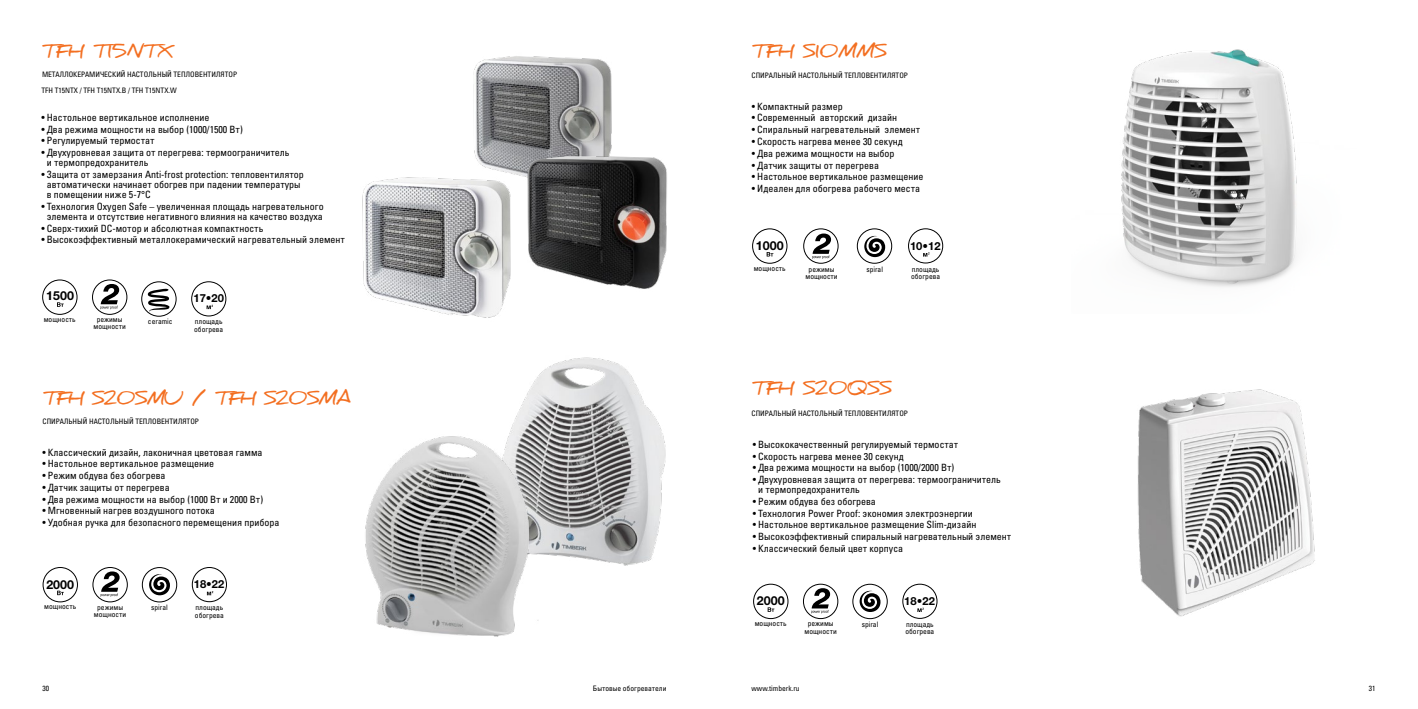
<style>
.page{position:relative;width:1418px;height:709px;background:#fff}
.page>*{position:absolute;margin:0;border:0;box-sizing:border-box;transform-origin:0 0}
.t1{font:700 18.75px "Daniel";color:#f36f21}
.t2{font:700 18.75px "Daniel";letter-spacing:-.025em;color:#f36f21}
.t3{font:700 12.5px "Helvetica Neue Cyr";color:#000}
.t4{font:700 11.25px "Helvetica Neue Cyr";color:#000}
.t5{font:10px/10px "Partner Condensed";color:#000}
.t6{font:7.5px/7.5px "Partner Condensed";color:#000}
</style>
<div class="page">
<img style="left:511px;top:357px;width:155px;height:209px">
<div style="left:908px;top:228px;width:35px;height:35px;border:1px solid #000;border-radius:50%"></div>
<div style="left:752px;top:228px;width:35px;height:35px;border:1px solid #000;border-radius:50%"></div>
<div style="left:803px;top:228px;width:35px;height:35px;border:1px solid #000;border-radius:50%"></div>
<div style="left:857px;top:228px;width:35px;height:35px;border:1px solid #000;border-radius:50%"></div>
<svg style="left:812px;top:233px;width:19px;height:26px"></svg>
<svg style="left:864px;top:236px;width:21px;height:21px"></svg>
<svg style="left:766px;top:252px;width:7px;height:4px"></svg>
<svg style="left:923px;top:252px;width:6px;height:5px"></svg>
<img style="left:1121px;top:49px;width:176px;height:238px">
<img style="left:365px;top:428px;width:175px;height:209px">
<div style="left:192px;top:567px;width:35px;height:35px;border:1px solid #000;border-radius:50%"></div>
<div style="left:43px;top:567px;width:35px;height:35px;border:1px solid #000;border-radius:50%"></div>
<div style="left:93px;top:567px;width:35px;height:35px;border:1px solid #000;border-radius:50%"></div>
<div style="left:142px;top:567px;width:35px;height:35px;border:1px solid #000;border-radius:50%"></div>
<svg style="left:101px;top:571px;width:19px;height:26px"></svg>
<svg style="left:149px;top:574px;width:21px;height:21px"></svg>
<svg style="left:57px;top:590px;width:7px;height:5px"></svg>
<svg style="left:207px;top:591px;width:6px;height:4px"></svg>
<img style="left:473px;top:56px;width:139px;height:121px">
<div style="left:191px;top:281px;width:35px;height:35px;border:1px solid #000;border-radius:50%"></div>
<div style="left:42px;top:280px;width:35px;height:35px;border:1px solid #000;border-radius:50%"></div>
<div style="left:92px;top:280px;width:35px;height:35px;border:1px solid #000;border-radius:50%"></div>
<div style="left:141px;top:281px;width:35px;height:35px;border:1px solid #000;border-radius:50%"></div>
<svg style="left:100px;top:284px;width:19px;height:25px"></svg>
<svg style="left:148px;top:289px;width:22px;height:23px"></svg>
<svg style="left:57px;top:302px;width:7px;height:5px"></svg>
<svg style="left:207px;top:305px;width:6px;height:4px"></svg>
<img style="left:524px;top:154px;width:143px;height:135px">
<img style="left:362px;top:173px;width:160px;height:145px">
<div style="left:902px;top:584px;width:35px;height:34px;border:1px solid #000;border-radius:50%"></div>
<div style="left:753px;top:584px;width:35px;height:35px;border:1px solid #000;border-radius:50%"></div>
<div style="left:803px;top:584px;width:35px;height:35px;border:1px solid #000;border-radius:50%"></div>
<div style="left:852px;top:584px;width:35px;height:35px;border:1px solid #000;border-radius:50%"></div>
<svg style="left:811px;top:588px;width:19px;height:25px"></svg>
<svg style="left:859px;top:591px;width:21px;height:21px"></svg>
<img style="left:1137px;top:389px;width:178px;height:228px">
<svg style="left:767px;top:607px;width:7px;height:5px"></svg>
<svg style="left:917px;top:607px;width:6px;height:5px"></svg>
<h1 class="t1" style="left:42px;top:40px;width:134px">TFH T15NTX</h1>
<p class="t6" style="left:41px;top:67px;width:197px;line-height:15.6px">МЕТАЛЛОКЕРАМИЧЕСКИЙ НАСТОЛЬНЫЙ ТЕПЛОВЕНТИЛЯТОР<br>TFH T15NTX / TFH T15NTX.B / TFH T15NTX.W</p>
<p class="t5" style="left:42px;top:113px;width:169px">• Настольное вертикальное исполнение</p>
<p class="t5" style="left:42px;top:125px;width:203px">• Два режима мощности на выбор (1000/1500 Вт)</p>
<p class="t5" style="left:42px;top:137px;width:115px">• Регулируемый термостат</p>
<p class="t5" style="left:47px;top:148px;width:244px;text-indent:-5px">• Двухуровневая защита от перегрева: термоограничитель и термопредохранитель</p>
<p class="t5" style="left:47px;top:170px;width:258px;text-indent:-5px">• Защита от замерзания Anti-frost protection: тепловентилятор автоматически начинает обогрев при падении температуры в помещении ниже 5-7°С</p>
<p class="t5" style="left:42px;top:202px;width:284px;text-align:center">• Технология Oxygen Safe – увеличенная площадь нагревательного элемента и отсутствие негативного влияния на качество воздуха</p>
<p class="t5" style="left:42px;top:224px;width:223px">• Сверх-тихий DC-мотор и абсолютная компактность</p>
<p class="t5" style="left:42px;top:236px;width:305px">• Высокоэффективный металлокерамический нагревательный элемент</p>
<p class="t3" style="left:46px;top:289px;width:29px">1500</p>
<p class="t4" style="left:193px;top:292px;width:32px">17•20</p>
<p class="t6" style="left:44px;top:316px;width:34px">мощность</p>
<p class="t6" style="left:93px;top:316px;width:34px;text-align:center">режимы мощности</p>
<p class="t6" style="left:194px;top:318px;width:30px">площадь обогрева</p>
<p class="t6" style="left:148px;top:318px;width:26px">ceramic</p>
<h1 class="t2" style="left:43px;top:387px;width:310px">TFH S20SMU / TFH S20SMA</h1>
<p class="t6" style="left:43px;top:418px;width:158px">СПИРАЛЬНЫЙ НАСТОЛЬНЫЙ ТЕПЛОВЕНТИЛЯТОР</p>
<p class="t5" style="left:43px;top:448px;width:221px">• Классический дизайн, лаконичная цветовая гамма</p>
<p class="t5" style="left:43px;top:459px;width:173px">• Настольное вертикальное размещение</p>
<p class="t5" style="left:43px;top:471px;width:125px">• Режим обдува без обогрева</p>
<p class="t5" style="left:43px;top:483px;width:129px">• Датчик защиты от перегрева</p>
<p class="t5" style="left:43px;top:495px;width:222px">• Два режима мощности на выбор (1000 Вт и 2000 Вт)</p>
<p class="t5" style="left:43px;top:507px;width:174px">• Мгновенный нагрев воздушного потока</p>
<p class="t5" style="left:43px;top:518px;width:238px">• Удобная ручка для безопасного перемещения прибора</p>
<p class="t3" style="left:46px;top:577px;width:29px">2000</p>
<p class="t4" style="left:194px;top:578px;width:32px">18•22</p>
<p class="t6" style="left:44px;top:603px;width:34px">мощность</p>
<p class="t6" style="left:94px;top:604px;width:34px;text-align:center">режимы мощности</p>
<p class="t6" style="left:151px;top:604px;width:18px">spiral</p>
<p class="t6" style="left:195px;top:604px;width:30px">площадь обогрева</p>
<h1 class="t1" style="left:751px;top:40px;width:136px">TFH S10MMS</h1>
<p class="t6" style="left:751px;top:72px;width:158px">СПИРАЛЬНЫЙ НАСТОЛЬНЫЙ ТЕПЛОВЕНТИЛЯТОР</p>
<p class="t5" style="left:752px;top:102px;width:92px">• Компактный размер</p>
<p class="t5" style="left:752px;top:114px;width:147px">• Современный авторский дизайн</p>
<p class="t5" style="left:752px;top:125px;width:170px">• Спиральный нагревательный элемент</p>
<p class="t5" style="left:752px;top:137px;width:152px">• Скорость нагрева менее 30 секунд</p>
<p class="t5" style="left:752px;top:149px;width:144px">• Два режима мощности на выбор</p>
<p class="t5" style="left:752px;top:161px;width:129px">• Датчик защиты от перегрева</p>
<p class="t5" style="left:752px;top:172px;width:173px">• Настольное вертикальное размещение</p>
<p class="t5" style="left:752px;top:184px;width:170px">• Идеален для обогрева рабочего места</p>
<p class="t3" style="left:756px;top:238px;width:29px">1000</p>
<p class="t4" style="left:910px;top:239px;width:32px">10•12</p>
<p class="t6" style="left:753px;top:265px;width:34px">мощность</p>
<p class="t6" style="left:805px;top:266px;width:34px;text-align:center">режимы мощности</p>
<p class="t6" style="left:866px;top:266px;width:18px">spiral</p>
<p class="t6" style="left:911px;top:266px;width:30px">площадь обогрева</p>
<h1 class="t1" style="left:751px;top:377px;width:141px">TFH S20QSS</h1>
<p class="t6" style="left:751px;top:410px;width:158px">СПИРАЛЬНЫЙ НАСТОЛЬНЫЙ ТЕПЛОВЕНТИЛЯТОР</p>
<p class="t5" style="left:753px;top:440px;width:207px">• Высококачественный регулируемый термостат</p>
<p class="t5" style="left:753px;top:452px;width:152px">• Скорость нагрева менее 30 секунд</p>
<p class="t5" style="left:753px;top:463px;width:203px">• Два режима мощности на выбор (1000/2000 Вт)</p>
<p class="t5" style="left:758px;top:475px;width:244px;text-indent:-5px">• Двухуровневая защита от перегрева: термоограничитель и термопредохранитель</p>
<p class="t5" style="left:753px;top:497px;width:125px">• Режим обдува без обогрева</p>
<p class="t5" style="left:753px;top:509px;width:221px">• Технология Power Proof: экономия электроэнергии</p>
<p class="t5" style="left:753px;top:521px;width:225px">• Настольное вертикальное размещение Slim-дизайн</p>
<p class="t5" style="left:753px;top:532px;width:260px">• Высокоэффективный спиральный нагревательный элемент</p>
<p class="t5" style="left:753px;top:544px;width:152px">• Классический белый цвет корпуса</p>
<p class="t3" style="left:757px;top:594px;width:29px">2000</p>
<p class="t4" style="left:904px;top:595px;width:32px">18•22</p>
<p class="t6" style="left:754px;top:620px;width:34px">мощность</p>
<p class="t6" style="left:804px;top:620px;width:34px;text-align:center">режимы мощности</p>
<p class="t6" style="left:861px;top:621px;width:18px">spiral</p>
<p class="t6" style="left:905px;top:621px;width:30px">площадь обогрева</p>
<p class="t6" style="left:43px;top:685px;width:8px">30</p>
<p class="t6" style="left:593px;top:685px;width:75px">Бытовые обогреватели</p>
<p class="t6" style="left:751px;top:685px;width:50px">www.timberk.ru</p>
<p class="t6" style="left:1368px;top:685px;width:8px">31</p>
</div>
